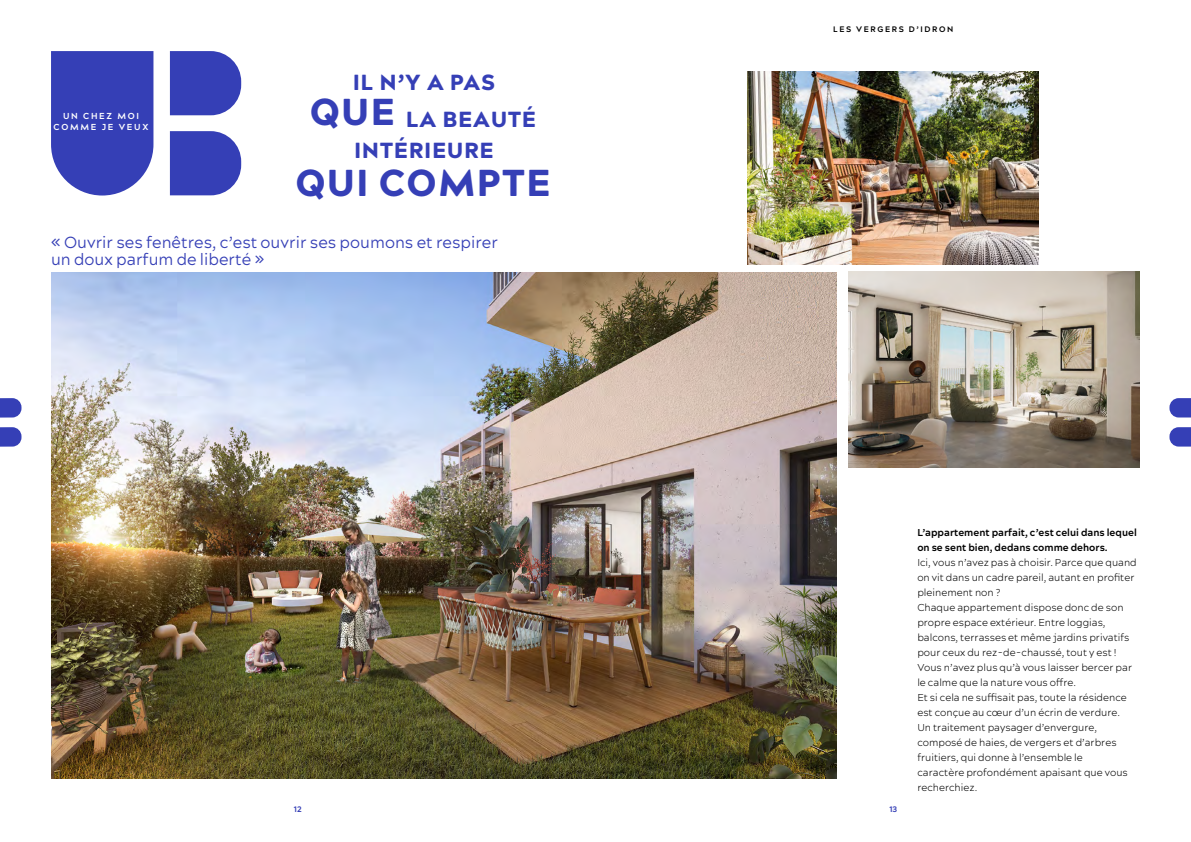
<style>
.page{position:relative;width:1191px;height:842px;background:#fff}
.page>*{position:absolute;margin:0;border:0;box-sizing:border-box;transform-origin:0 0}
.t1{font:900 37.4px "Acherus Grotesque";letter-spacing:.05em;color:#353fb6}
.t2{font:900 21.8px/36.7px "Acherus Grotesque";letter-spacing:.05em;color:#353fb6;text-align:center}
.t3{font:16px/17px "Acherus Grotesque";color:#353fb6}
.t4{font:300 10px/15px "Acherus Grotesque";color:#000}
.t5{font:700 10px/15px "Acherus Grotesque";color:#000}
.t6{font:700 8.7px/10.4px "Acherus Grotesque";letter-spacing:.2em;color:#fff;text-align:center}
.t7{font:700 8px "Acherus Grotesque";letter-spacing:.2em;color:#000}
.t8{font:700 8px "Acherus Grotesque";color:#353fb6}
.s1{font-size:37.4px}
</style>
<div class="page">
<img style="left:51px;top:272px;width:785px;height:506px">
<img style="left:848px;top:271px;width:292px;height:196px">
<svg style="left:51px;top:51px;width:102px;height:145px;background:#454ebb"></svg>
<svg style="left:170px;top:51px;width:71px;height:64px;background:#464fbc"></svg>
<svg style="left:170px;top:131px;width:71px;height:64px;background:#464fbc"></svg>
<img style="left:747px;top:72px;width:291px;height:193px">
<svg style="left:0;top:398px;width:21px;height:20px"></svg>
<svg style="left:0;top:427px;width:21px;height:20px"></svg>
<svg style="left:1169px;top:398px;width:22px;height:19px"></svg>
<svg style="left:1169px;top:427px;width:22px;height:20px"></svg>
<p class="t6" style="left:54px;top:111px;width:96px">UN CHEZ MOI<br>COMME JE VEUX</p>
<h2 class="t2" style="left:310px;top:64px;width:227px">IL N’Y A PAS<br><span class="s1">QUE</span> LA BEAUTÉ</h2>
<h2 class="t2" style="left:354px;top:131px;width:141px">INTÉRIEURE</h2>
<h1 class="t1" style="left:296px;top:159px;width:256px">QUI COMPTE</h1>
<h3 class="t3" style="left:51px;top:233px;width:448px">« Ouvrir ses fenêtres, c’est ouvrir ses poumons et respirer un doux parfum de liberté »</h3>
<p class="t7" style="left:833px;top:24px;width:121px">LES VERGERS D’IDRON</p>
<p class="t5" style="left:917px;top:524px;width:221px">L’appartement parfait, c’est celui dans lequel on se sent bien, dedans comme dehors.</p>
<p class="t4" style="left:917px;top:554px;width:221px">Ici, vous n’avez pas à choisir. Parce que quand on vit dans un cadre pareil, autant en profiter pleinement non ?<br>Chaque appartement dispose donc de son propre espace extérieur. Entre loggias, balcons, terrasses et même jardins privatifs pour ceux du rez-de-chaussé, tout y est !<br>Vous n’avez plus qu’à vous laisser bercer par le calme que la nature vous offre.<br>Et si cela ne suffisait pas, toute la résidence est conçue au cœur d’un écrin de verdure.<br>Un traitement paysager d’envergure, composé de haies, de vergers et d’arbres fruitiers, qui donne à l’ensemble le<br>caractère profondément apaisant que vous recherchiez.</p>
<p class="t8" style="left:294px;top:804px;width:9px">12</p>
<p class="t8" style="left:889px;top:804px;width:9px">13</p>
</div>
